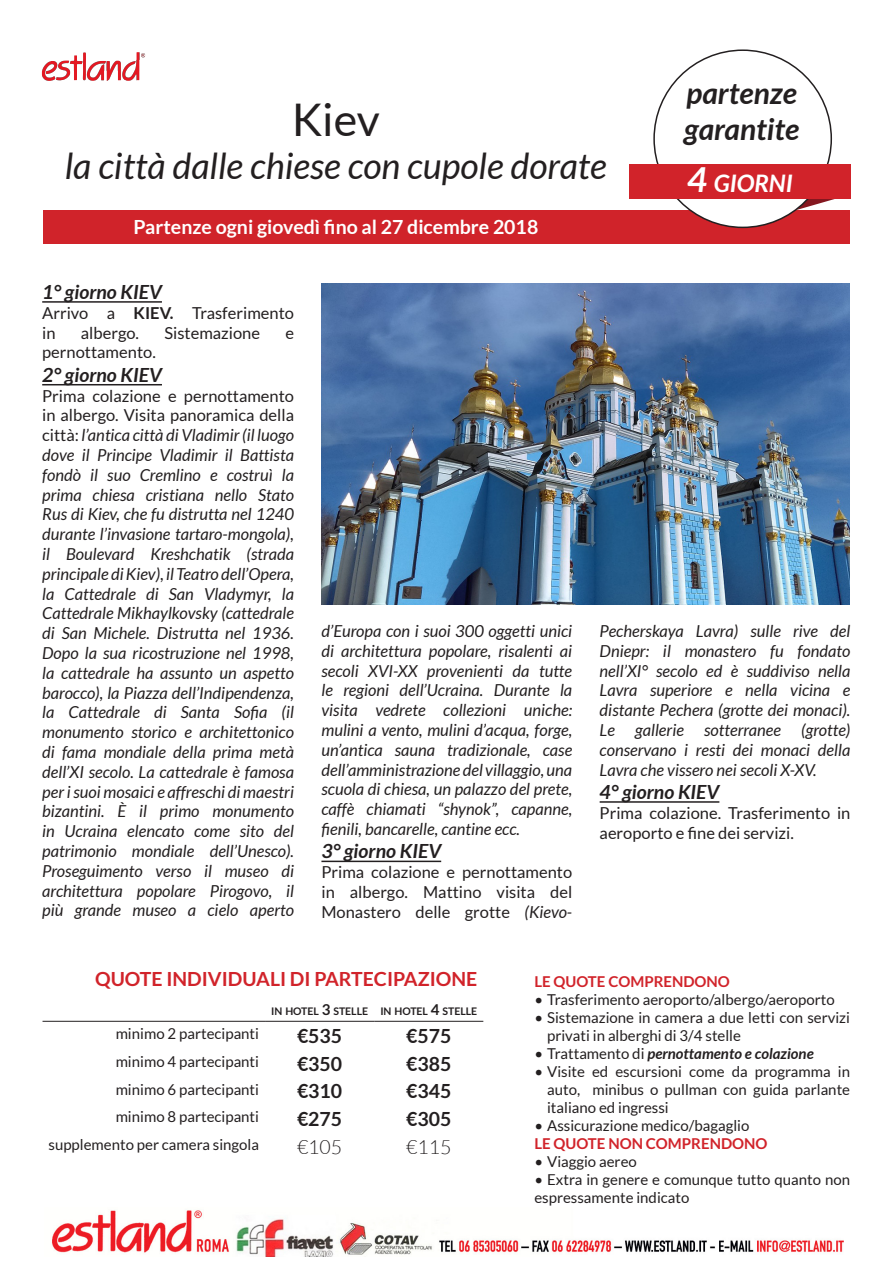
<style>
.page{position:relative;width:893px;height:1263px;background:#fff}
.page>*{position:absolute;margin:0;border:0;box-sizing:border-box;transform-origin:0 0}
.t1{font:45px "Lato";color:#231f20}
.t2{font:italic 36px "Lato";color:#231f20}
.titolo{font:italic 700 30px/36px "Lato";color:#231f20}
.titolo-2{font:italic 700 24.15px "Lato";color:#fff}
.giorni_città{font:italic 700 19.5px "Lato";color:#231f20}
.sottotitolo{font:700 19.5px "Lato";color:#fff}
.t3{font:700 19.5px "Lato";color:#d1232a}
.testo_programma{font:700 19.5px "Lato";color:#231f20}
.testo_programma-2{font:300 19.5px "Lato";color:#231f20}
.testo_programma-3{font:italic 16.5px/19.8px "Lato";color:#231f20;text-align:justify}
.testo_programma-4{font:16.5px/19.8px "Lato";color:#231f20}
.t4{font:15px/18px "Lato";color:#231f20}
.t5{font:700 15px "Lato";color:#d1232a}
.t6{font:italic 700 15px "Lato";color:#231f20}
.t7{font:700 10.5px "Lato";color:#231f20}
.s1{font-size:34.5px}
.s2{font-weight:700}
.s3{font-style:normal}
.s4{font-style:italic}
.s5{font-size:15px}
.s6{font-weight:400;font-style:normal}
</style>
<div class="page">
<img style="left:52px;top:1210px;width:792px;height:46px">
<svg style="left:797px;top:199px;width:38px;height:11px"></svg>
<div style="left:43px;top:211px;width:807px;height:33px;background:#d0232a"></div>
<div style="left:654px;top:50px;width:177px;height:177px;background:#fff;border-radius:50%"></div>
<div style="left:629px;top:164px;width:221px;height:35px;background:#d1232a"></div>
<img style="left:41px;top:52px;width:105px;height:29px">
<hr style="left:42px;top:301px;width:120px;height:2px;background:#231f20">
<hr style="left:42px;top:384px;width:120px;height:1px;background:#231f20">
<hr style="left:43px;top:1021px;width:222px;height:1px;background:#231f20">
<hr style="left:265px;top:1021px;width:109px;height:1px;background:#231f20">
<hr style="left:374px;top:1021px;width:109px;height:1px;background:#231f20">
<hr style="left:321px;top:861px;width:120px;height:1px;background:#231f20">
<hr style="left:600px;top:801px;width:119px;height:2px;background:#231f20">
<img style="left:321px;top:283px;width:529px;height:321px">
<p class="t1" style="left:292px;top:95px;width:90px">Kiev</p>
<p class="t2" style="left:65px;top:146px;width:544px">la città dalle chiese con cupole dorate</p>
<p class="sottotitolo" style="left:134px;top:216px;width:406px">Partenze ogni giovedì fino al 27 dicembre 2018</p>
<p class="titolo" style="left:684px;top:75px;width:117px">partenze garantite</p>
<p class="titolo-2" style="left:687px;top:169px;width:107px"><span class="s1">4</span> GIORNI</p>
<p class="giorni_città" style="left:42px;top:281px;width:121px">1° giorno KIEV</p>
<p class="testo_programma-4" style="left:42px;top:303px;width:253px">Arrivo a <span class="s2">KIEV.</span> Trasferimento in</p>
<p class="testo_programma-4" style="left:81px;top:322px;width:60px">albergo.</p>
<p class="testo_programma-4" style="left:164px;top:322px;width:97px">Sistemazione</p>
<p class="testo_programma-4" style="left:285px;top:322px;width:10px">e</p>
<p class="testo_programma-4" style="left:42px;top:342px;width:115px">pernottamento.</p>
<p class="giorni_città" style="left:42px;top:363px;width:121px">2° giorno KIEV</p>
<p class="testo_programma-3" style="left:42px;top:386px;width:253px"><span class="s3">Prima colazione e pernottamento in albergo. Visita panoramica della città:</span> l’antica città di Vladimir (il luogo dove il Principe Vladimir il Battista fondò il suo Cremlino e costruì la prima chiesa cristiana nello Stato Rus di Kiev, che fu distrutta nel 1240 durante l’invasione tartaro-mongola), il Boulevard Kreshchatik (strada principale di Kiev), il Teatro dell’Opera, la Cattedrale di San Vladymyr, la Cattedrale Mikhaylkovsky (cattedrale di San Michele. Distrutta nel 1936.<br>Dopo la sua ricostruzione nel 1998, la cattedrale ha assunto un aspetto barocco), la Piazza dell’Indipendenza, la Cattedrale di Santa Sofia (il monumento storico e architettonico di fama mondiale della prima metà dell’XI secolo. La cattedrale è famosa per i suoi mosaici e affreschi di maestri bizantini. È il primo monumento in Ucraina elencato come sito del patrimonio mondiale dell’Unesco).<br>Proseguimento verso il museo di architettura popolare Pirogovo, il più grande museo a cielo aperto</p>
<p class="testo_programma-3" style="left:321px;top:621px;width:252px">d’Europa con i suoi 300 oggetti unici di architettura popolare, risalenti ai secoli XVI-XX provenienti da tutte le regioni dell’Ucraina. Durante la visita vedrete collezioni uniche: mulini a vento, mulini d’acqua, forge, un’antica sauna tradizionale, case dell’amministrazione del villaggio, una scuola di chiesa, un palazzo del prete, caffè chiamati “shynok”, capanne, fienili, bancarelle, cantine ecc.</p>
<p class="giorni_città" style="left:321px;top:840px;width:121px">3° giorno KIEV</p>
<p class="testo_programma-4" style="left:321px;top:862px;width:252px;text-align:justify">Prima colazione e pernottamento in albergo. Mattino visita del Monastero delle grotte <span class="s4">(Kievo-</span></p>
<p class="testo_programma-3" style="left:600px;top:621px;width:252px">Pecherskaya Lavra) sulle rive del Dniepr: il monastero fu fondato nell’XI° secolo ed è suddiviso nella Lavra superiore e nella vicina e distante Pechera (grotte dei monaci).<br>Le gallerie sotterranee (grotte) conservano i resti dei monaci della Lavra che vissero nei secoli X-XV.</p>
<p class="giorni_città" style="left:600px;top:781px;width:121px">4° giorno KIEV</p>
<p class="testo_programma-4" style="left:600px;top:803px;width:252px">Prima colazione. Trasferimento in aeroporto e fine dei servizi.</p>
<p class="t3" style="left:95px;top:967px;width:384px">QUOTE INDIVIDUALI DI PARTECIPAZIONE</p>
<p class="t7" style="left:271px;top:1005px;width:98px">IN HOTEL <span class="s5">3</span> STELLE</p>
<p class="t7" style="left:380px;top:1005px;width:98px">IN HOTEL <span class="s5">4</span> STELLE</p>
<p class="t4" style="left:116px;top:1025px;width:145px">minimo 2 partecipanti</p>
<p class="testo_programma" style="left:297px;top:1025px;width:47px">€535</p>
<p class="testo_programma" style="left:406px;top:1025px;width:47px">€575</p>
<p class="t4" style="left:116px;top:1052px;width:145px">minimo 4 partecipanti</p>
<p class="testo_programma" style="left:297px;top:1052px;width:47px">€350</p>
<p class="testo_programma" style="left:406px;top:1052px;width:47px">€385</p>
<p class="t4" style="left:116px;top:1080px;width:145px">minimo 6 partecipanti</p>
<p class="testo_programma" style="left:297px;top:1080px;width:47px">€310</p>
<p class="testo_programma" style="left:406px;top:1080px;width:47px">€345</p>
<p class="t4" style="left:116px;top:1108px;width:145px">minimo 8 partecipanti</p>
<p class="testo_programma" style="left:297px;top:1108px;width:47px">€275</p>
<p class="testo_programma" style="left:406px;top:1108px;width:47px">€305</p>
<p class="t4" style="left:49px;top:1135px;width:212px">supplemento per camera singola</p>
<p class="testo_programma-2" style="left:297px;top:1136px;width:47px">€105</p>
<p class="testo_programma-2" style="left:406px;top:1136px;width:47px">€115</p>
<p class="t5" style="left:534px;top:973px;width:197px">LE QUOTE COMPRENDONO</p>
<p class="t4" style="left:534px;top:990px;width:302px">• Trasferimento aeroporto/albergo/aeroporto</p>
<p class="t4" style="left:547px;top:1008px;width:304px;text-indent:-13px">• Sistemazione in camera a due letti con servizi privati in alberghi di 3/4 stelle</p>
<p class="t6" style="left:534px;top:1045px;width:281px"><span class="s6">• Trattamento di</span> pernottamento e colazione</p>
<p class="t4" style="left:547px;top:1062px;width:304px;text-align:justify;text-indent:-13px">• Visite ed escursioni come da programma in auto, minibus o pullman con guida parlante italiano ed ingressi</p>
<p class="t4" style="left:534px;top:1116px;width:217px">• Assicurazione medico/bagaglio</p>
<p class="t5" style="left:534px;top:1135px;width:235px">LE QUOTE NON COMPRENDONO</p>
<p class="t4" style="left:534px;top:1152px;width:104px">• Viaggio aereo</p>
<p class="t4" style="left:534px;top:1170px;width:317px">• Extra in genere e comunque tutto quanto non espressamente indicato</p>
</div>
